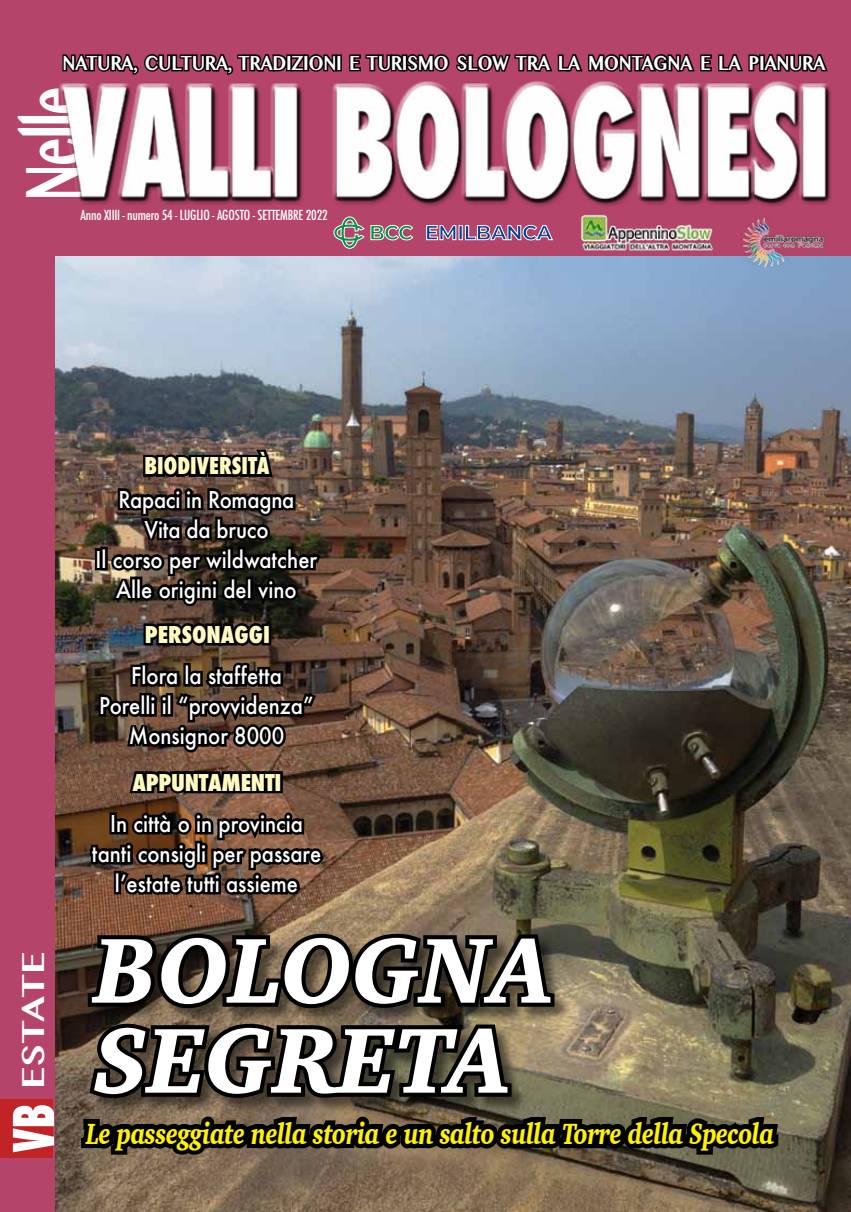
<style>
.page{position:relative;width:851px;height:1212px;background:#fff}
.page>*{position:absolute;margin:0;border:0;box-sizing:border-box;transform-origin:0 0}
.t1{font:italic 900 94.5px/90px "Charter";letter-spacing:-.01em;color:#fff}
.t2{font:700 88.5px "Malayalam MN";letter-spacing:-.05em;color:#fff;scale:.56 1}
.t3{font:700 33px "Malayalam MN";color:#fff;scale:1.1 1}
.t4{font:italic 900 30px "Charter";letter-spacing:-.02em;color:#fff200;scale:.75 1}
.t5{font:500 22.5px/30px "Futura";color:#fff;text-align:center;scale:.9 1}
.t6{font:800 condensed 22.5px "Futura";color:#fffac2}
.t7{font:800 condensed 22.5px "Futura";color:#fffac2;scale:.94 1}
.t8{font:700 21px "Malayalam MN";letter-spacing:-.025em;color:#fff;scale:.83 1}
.t9{font:500 condensed 13.5px "Futura";letter-spacing:-.015em;color:#fff}
</style>
<div class="page">
<img style="left:54px;top:256px;width:796px;height:956px">
<div style="left:0;top:0;width:850px;height:256px;background:#b5446a"></div>
<div style="left:0;top:0;width:54px;height:1212px;background:#b5446a"></div>
<div style="left:0;top:1100px;width:53px;height:58px;background:#c12326"></div>
<svg style="left:13px;top:1105px;width:41px;height:47px"></svg>
<img style="left:580px;top:214px;width:133px;height:37px">
<img style="left:740px;top:216px;width:85px;height:51px">
<img style="left:59px;top:81px;width:773px;height:126px">
<svg style="left:62px;top:54px;width:276px;height:21px"></svg>
<div style="left:336px;top:54px;width:6px;height:17px;border:3px solid #000"></div>
<svg style="left:349px;top:54px;width:479px;height:18px"></svg>
<img style="left:87px;top:341px;width:240px;height:558px">
<svg style="left:77px;top:923px;width:706px;height:289px;background:#514838"></svg>
<svg style="left:333px;top:216px;width:80px;height:33px"></svg>
<svg style="left:426px;top:225px;width:30px;height:15px"></svg>
<svg style="left:458px;top:225px;width:4px;height:15px"></svg>
<svg style="left:464px;top:225px;width:89px;height:16px"></svg>
<p class="t8" style="left:63px;top:53px;width:920px">NATURA, CULTURA, TRADIZIONI E TURISMO SLOW TRA LA MONTAGNA E LA PIANURA</p>
<h2 class="t2" style="left:13px;top:201px;width:207px;rotate:-90deg">Nelle</h2>
<p class="t9" style="left:81px;top:207px;width:248px">Anno XIIII - numero 54 - LUGLIO - AGOSTO - SETTEMBRE 2022</p>
<p class="t7" style="left:144px;top:451px;width:134px">BIODIVERSITÀ</p>
<p class="t5" style="left:96px;top:484px;width:248px">Rapaci in Romagna<br>Vita da bruco<br>Il corso per wildwatcher<br>Alle origini del vino</p>
<p class="t6" style="left:145px;top:619px;width:127px">PERSONAGGI</p>
<p class="t5" style="left:99px;top:660px;width:240px">Flora la staffetta<br>Porelli il “provvidenza”<br>Monsignor 8000</p>
<h3 class="t3" style="left:17px;top:1089px;width:126px;rotate:-90deg">ESTATE</h3>
<p class="t6" style="left:133px;top:767px;width:150px">APPUNTAMENTI</p>
<p class="t5" style="left:92px;top:808px;width:256px">In città o in provincia tanti consigli per passare l’estate tutti assieme</p>
<h1 class="t1" style="left:94px;top:923px;width:460px">bologna segreta</h1>
<h3 class="t4" style="left:86px;top:1115px;width:918px">Le passeggiate nella storia e un salto sulla Torre della Specola</h3>
</div>
